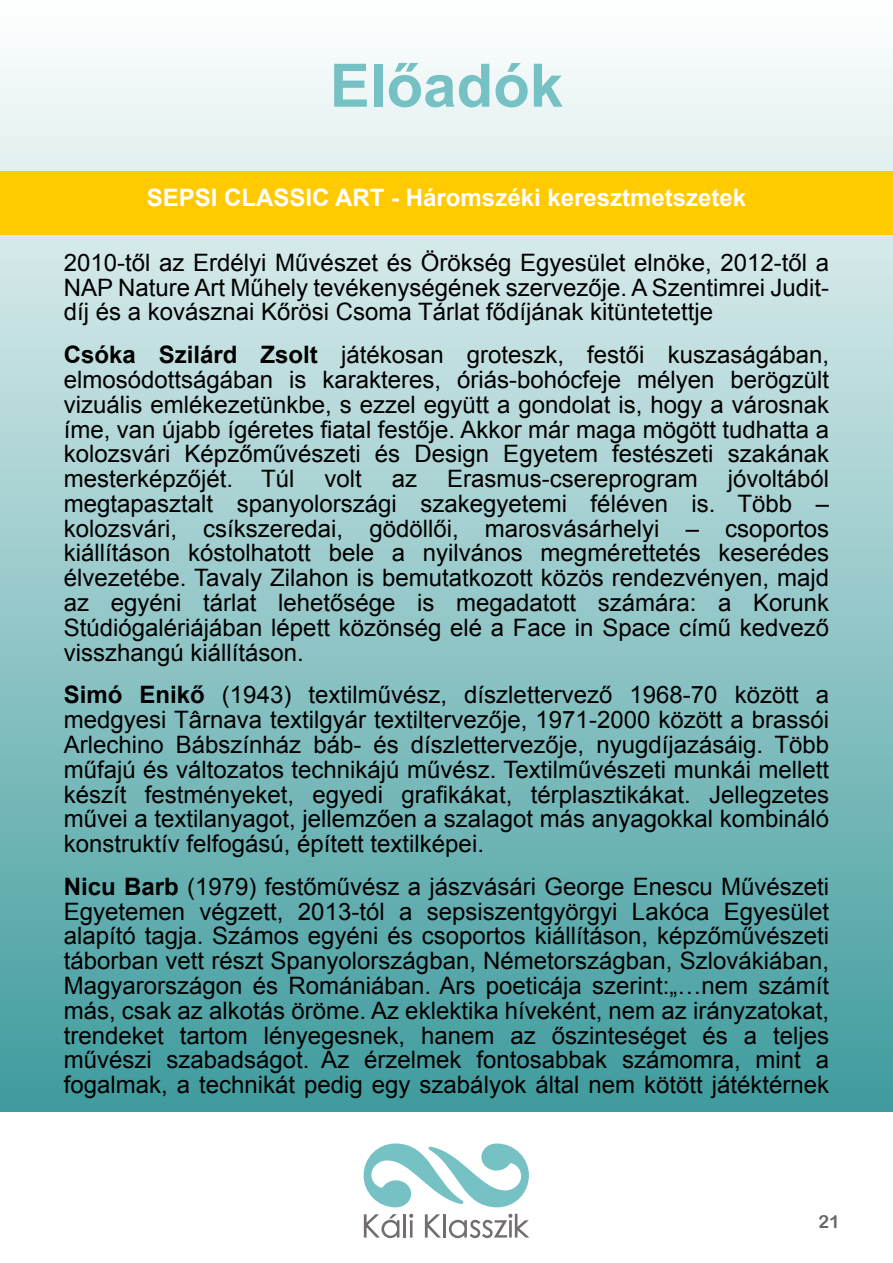
<style>
.page{position:relative;width:893px;height:1263px;background:#fff}
.page>*{position:absolute;margin:0;border:0;box-sizing:border-box;transform-origin:0 0}
.t1{font:700 60px "Arial";color:#76c1c3}
.t2{font:24px/24.8px "Arial";color:#000;text-align:justify}
.t3{font:700 24px "Arial";color:#fff}
.t4{font:18px "Arial Rounded MT Bold";color:#656565}
.s1{font-weight:700}
</style>
<div class="page">
<div style="left:0;top:0;width:893px;height:1111px;background:linear-gradient(to bottom,#fff,#3f9b9d)"></div>
<svg style="left:364px;top:1143px;width:165px;height:64px"></svg>
<svg style="left:364px;top:1214px;width:35px;height:24px"></svg>
<hr style="left:404px;top:1214px;width:2px;height:23px;background:#736d6f">
<svg style="left:409px;top:1214px;width:4px;height:23px"></svg>
<svg style="left:425px;top:1214px;width:16px;height:23px"></svg>
<hr style="left:443px;top:1214px;width:3px;height:23px;background:#736d6f">
<svg style="left:449px;top:1214px;width:80px;height:24px"></svg>
<div style="left:0;top:171px;width:893px;height:64px;background:#ffca00"></div>
<h1 class="t1" style="left:330px;top:63px;width:235px">Előadók</h1>
<p class="t3" style="left:147px;top:188px;width:601px">SEPSI CLASSIC ART - Háromszéki keresztmetszetek</p>
<p class="t2" style="left:64px;top:252px;width:767px">2010-től az Erdélyi Művészet és Örökség Egyesület elnöke, 2012-től a NAP Nature Art Műhely tevékenységének szervezője. A Szentimrei Judit&shy;díj és a kovásznai Kőrösi Csoma Tárlat fődíjának kitüntetettje</p>
<p class="t2" style="left:64px;top:345px;width:767px"><span class="s1">Csóka Szilárd Zsolt</span> játékosan groteszk, festői kuszaságában, elmosódottságában is karakteres, óriás-bohócfeje mélyen berögzült vizuális emlékezetünkbe, s ezzel együtt a gondolat is, hogy a városnak íme, van újabb ígéretes fiatal festője. Akkor már maga mögött tudhatta a kolozsvári Képzőművészeti és Design Egyetem festészeti szakának mesterképzőjét. Túl volt az Erasmus-csereprogram jóvoltából megtapasztalt spanyolországi szakegyetemi féléven is. Több – kolozsvári, csíkszeredai, gödöllői, marosvásárhelyi – csoportos kiállításon kóstolhatott bele a nyilvános megmérettetés keserédes élvezetébe. Tavaly Zilahon is bemutatkozott közös rendezvényen, majd az egyéni tárlat lehetősége is megadatott számára: a Korunk Stúdiógalériájában lépett közönség elé a Face in Space című kedvező visszhangú kiállításon.</p>
<p class="t2" style="left:64px;top:685px;width:767px"><span class="s1">Simó Enikő</span> (1943) textilművész, díszlettervező 1968-70 között a medgyesi Târnava textilgyár textiltervezője, 1971-2000 között a brassói Arlechino Bábszínház báb- és díszlettervezője, nyugdíjazásáig. Több műfajú és változatos technikájú művész. Textilművészeti munkái mellett készít festményeket, egyedi grafikákat, térplasztikákat. Jellegzetes művei a textilanyagot, jellemzően a szalagot más anyagokkal kombináló konstruktív felfogású, épített textilképei.</p>
<p class="t2" style="left:64px;top:876px;width:767px"><span class="s1">Nicu Barb</span> (1979) festőművész a jászvásári George Enescu Művészeti Egyetemen végzett, 2013-tól a sepsiszentgyörgyi Lakóca Egyesület alapító tagja. Számos egyéni és csoportos kiállításon, képzőművészeti táborban vett részt Spanyolországban, Németországban, Szlovákiában, Magyarországon és Romániában. Ars poeticája szerint:„…nem számít más, csak az alkotás öröme. Az eklektika híveként, nem az irányzatokat, trendeket tartom lényegesnek, hanem az őszinteséget és a teljes művészi szabadságot. Az érzelmek fontosabbak számomra, mint a fogalmak, a technikát pedig egy szabályok által nem kötött játéktérnek</p>
<p class="t4" style="left:818px;top:1215px;width:23px">21</p>
</div>
